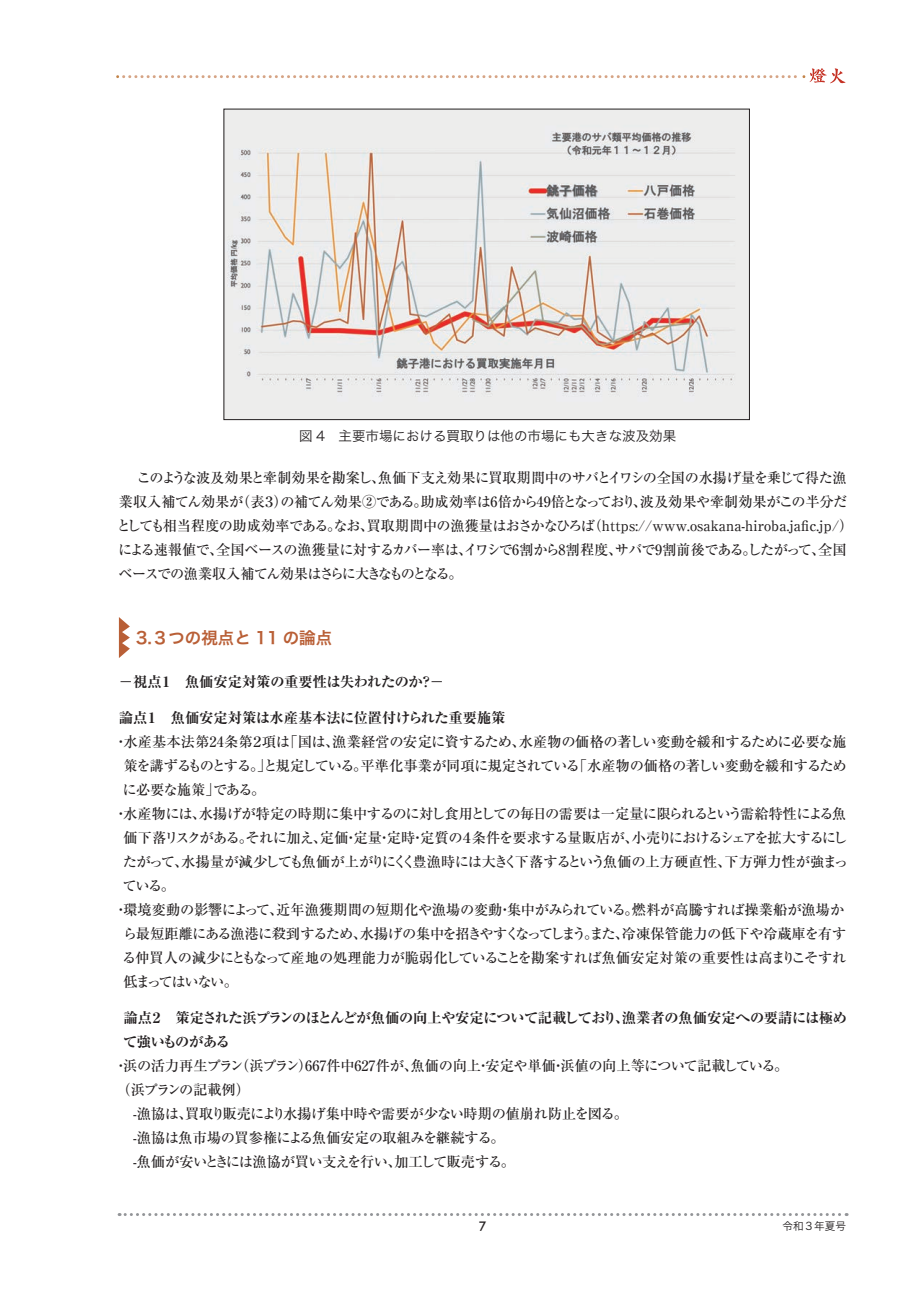
<style>
.page{position:relative;width:919px;height:1289px;background:#fff}
.page>*{position:absolute;margin:0;border:0;box-sizing:border-box;transform-origin:0 0}
.t1{font:16.5px "Hira Kaku Pro W6";color:#b95f36}
.t2{font:500 14.25px/24px "Ryumin Pro";letter-spacing:-.03em;color:#231f20}
.t3{font:700 expanded 14.25px/24px "Ryumin Pro";letter-spacing:-.025em;color:#231f20}
.t4{font:500 14.25px "Ryumin Pro";letter-spacing:-.065em;color:#231f20}
.t5{font:500 14.25px "Ryumin Pro";letter-spacing:-.07em;color:#231f20}
.t6{font:500 14.25px "Ryumin Pro";letter-spacing:-.055em;color:#231f20}
.t7{font:500 14.25px "Ryumin Pro";letter-spacing:-.005em;color:#231f20}
.t8{font:700 expanded 14.25px "Ryumin Pro";color:#231f20}
.t9{font:500 14.25px "Ryumin Pro";letter-spacing:-.1em;color:#231f20}
.t10{font:13.5px "Hira Kaku Pro W3";color:#231f20}
.t11{font:500 13.5px "Futura BT";color:#231f20}
.t12{font:10.65px "Hira Kaku Pro W3";color:#231f20}
.s1{font-family:"Koz Go Pr 6 N";font-weight:400;font-stretch:normal}
</style>
<div class="page">
<svg style="left:118px;top:68px;width:727px;height:16px"></svg>
<svg style="left:119px;top:617px;width:11px;height:41px"></svg>
<img style="left:226px;top:111px;width:521px;height:307px">
<div style="left:224px;top:109px;width:525px;height:311px;border:1px solid #231f20"></div>
<svg style="left:119px;top:1213px;width:728px;height:2px"></svg>
<p class="t10" style="left:299px;top:424px;width:378px">図 4　主要市場における買取りは他の市場にも大きな波及効果</p>
<p class="t2" style="left:117px;top:465px;width:738px;text-indent:20px">このような波及効果と牽制効果を勘案し、魚価下支え効果に買取期間中のサバとイワシの全国の水揚げ量を乗じて得た漁業収入補てん効果が（表３）の補てん効果②である。助成効率は6倍から49倍となっており、波及効果や牽制効果がこの半分だとしても相当程度の助成効率である。なお、買取期間中の漁獲量はおさかなひろば（https://www.osakana-hiroba.jafic.jp/）による速報値で、全国ベースの漁獲量に対するカバー率は、イワシで6割から8割程度、サバで9割前後である。したがって、全国ベースでの漁業収入補てん効果はさらに大きなものとなる。</p>
<p class="t1" style="left:136px;top:623px;width:198px">3.３つの視点と 11 の論点</p>
<p class="t3" style="left:119px;top:668px;width:326px"><span class="s1">－</span>視点１　魚価安定対策の重要性は失われたのか？<span class="s1">－</span></p>
<p class="t8" style="left:119px;top:706px;width:388px">論点１　魚価安定対策は水産基本法に位置付けられた重要施策</p>
<p class="t2" style="left:114px;top:728px;width:734px">・水産基本法第24条第２項は「国は、漁業経営の安定に資するため、水産物の価格の著しい変動を緩和するために必要な施</p>
<p class="t4" style="left:123px;top:754px;width:725px">策を講ずるものとする。」と規定している。平準化事業が同項に規定されている「水産物の価格の著しい変動を緩和するため</p>
<p class="t4" style="left:123px;top:778px;width:144px">に必要な施策」である。</p>
<p class="t6" style="left:114px;top:802px;width:734px">・水産物には、水揚げが特定の時期に集中するのに対し食用としての毎日の需要は一定量に限られるという需給特性による魚</p>
<p class="t5" style="left:123px;top:826px;width:725px">価下落リスクがある。それに加え、定価・定量・定時・定質の４条件を要求する量販店が、小売りにおけるシェアを拡大するにし</p>
<p class="t2" style="left:123px;top:848px;width:727px">たがって、水揚量が減少しても魚価が上がりにくく豊漁時には大きく下落するという魚価の上方硬直性、下方弾力性が強まっ</p>
<p class="t2" style="left:123px;top:872px;width:54px">ている。</p>
<p class="t7" style="left:114px;top:898px;width:732px">・環境変動の影響によって、近年漁獲期間の短期化や漁場の変動・集中がみられている。燃料が高騰すれば操業船が漁場か</p>
<p class="t2" style="left:123px;top:920px;width:725px">ら最短距離にある漁港に殺到するため、水揚げの集中を招きやすくなってしまう。また、冷凍保管能力の低下や冷蔵庫を有す</p>
<p class="t2" style="left:122px;top:944px;width:725px">る仲買人の減少にともなって産地の処理能力が脆弱化していることを勘案すれば魚価安定対策の重要性は高まりこそすれ</p>
<p class="t9" style="left:123px;top:970px;width:116px">低まってはいない。</p>
<p class="t3" style="left:123px;top:1004px;width:725px">論点２　策定された浜プランのほとんどが魚価の向上や安定について記載しており、漁業者の魚価安定への要請には極めて強いものがある</p>
<p class="t2" style="left:114px;top:1052px;width:675px">・浜の活力再生プラン（浜プラン）667件中627件が、魚価の向上・安定や単価・浜値の向上等について記載している。（浜プランの記載例）<br>　-漁協は、買取り販売により水揚げ集中時や需要が少ない時期の値崩れ防止を図る。<br>　-漁協は魚市場の買参権による魚価安定の取組みを継続する。<br>　-魚価が安いときには漁協が買い支えを行い、加工して販売する。</p>
<p class="t11" style="left:478px;top:1217px;width:10px">7</p>
<p class="t12" style="left:782px;top:1216px;width:65px">令和3年夏号</p>
</div>
